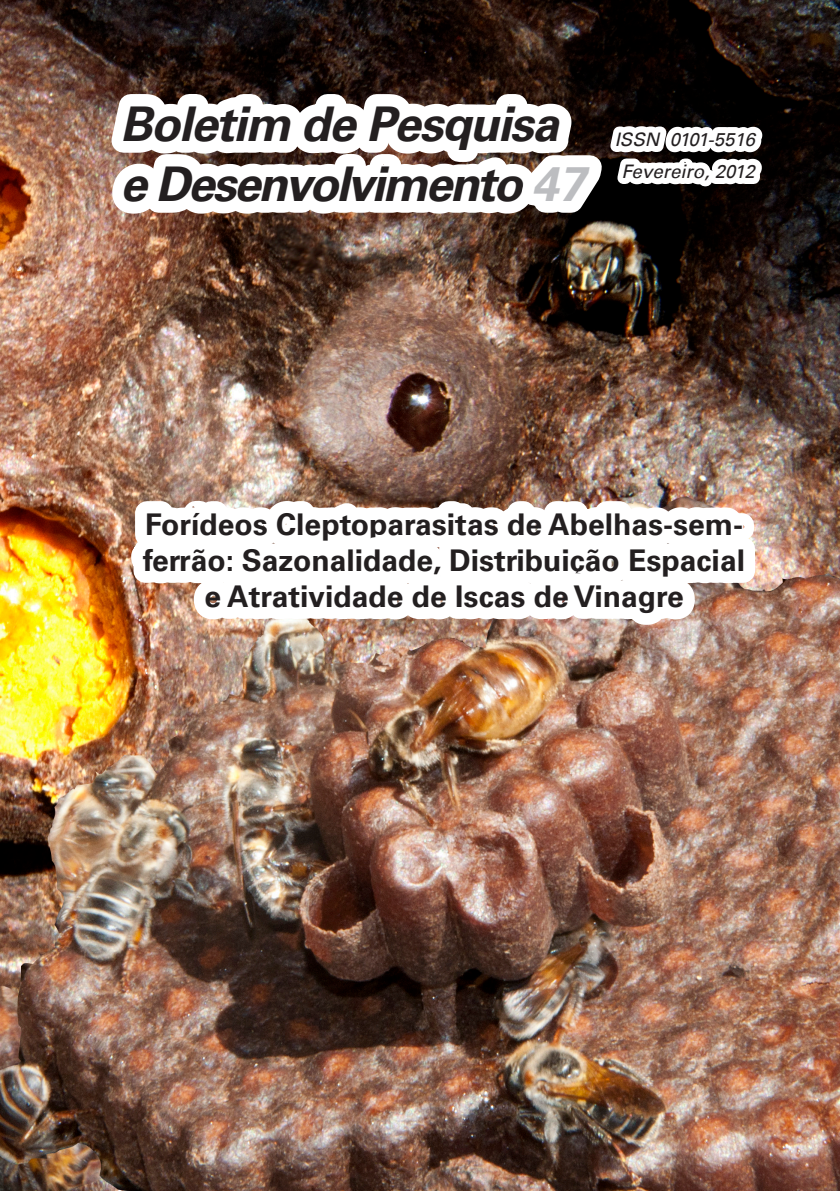
<style>
.page{position:relative;width:840px;height:1191px;background:#fff}
.page>*{position:absolute;margin:0;border:0;box-sizing:border-box;transform-origin:0 0}
.Título_principal__se{font:italic 700 48px "Univers LT";letter-spacing:-.05em;color:#231f20}
.Título_principal__se-2{font:italic 700 48px "Univers LT";letter-spacing:-.03em;color:#231f20}
.heading_1{font:700 30px/36px "Univers LT";color:#231f20;text-align:center}
.t1{font:italic 18.6px "Univers LT";color:#231f20}
.s1{color:#bcbdc0}
</style>
<div class="page">
<img style="left:0;top:0;width:839px;height:1191px">
<img style="left:284px;top:709px;width:72px;height:482px">
<img style="left:575px;top:709px;width:72px;height:482px">
<img style="left:112px;top:441px;width:651px;height:268px">
<img style="left:94px;top:0;width:677px;height:414px">
<p class="Título_principal__se-2" style="left:120px;top:96px;width:440px">Boletim de Pesquisa</p>
<p class="Título_principal__se" style="left:120px;top:156px;width:466px">e Desenvolvimento <span class="s1">47</span></p>
<p class="t1" style="left:614px;top:128px;width:142px">ISSN 0101-5516</p>
<p class="t1" style="left:621px;top:160px;width:135px">Fevereiro, 2012</p>
<p class="heading_1" style="left:143px;top:506px;width:603px">Forídeos Cleptoparasitas de Abelhas-sem&shy;ferrão: Sazonalidade, Distribuição Espacial e Atratividade de Iscas de Vinagre</p>
</div>
